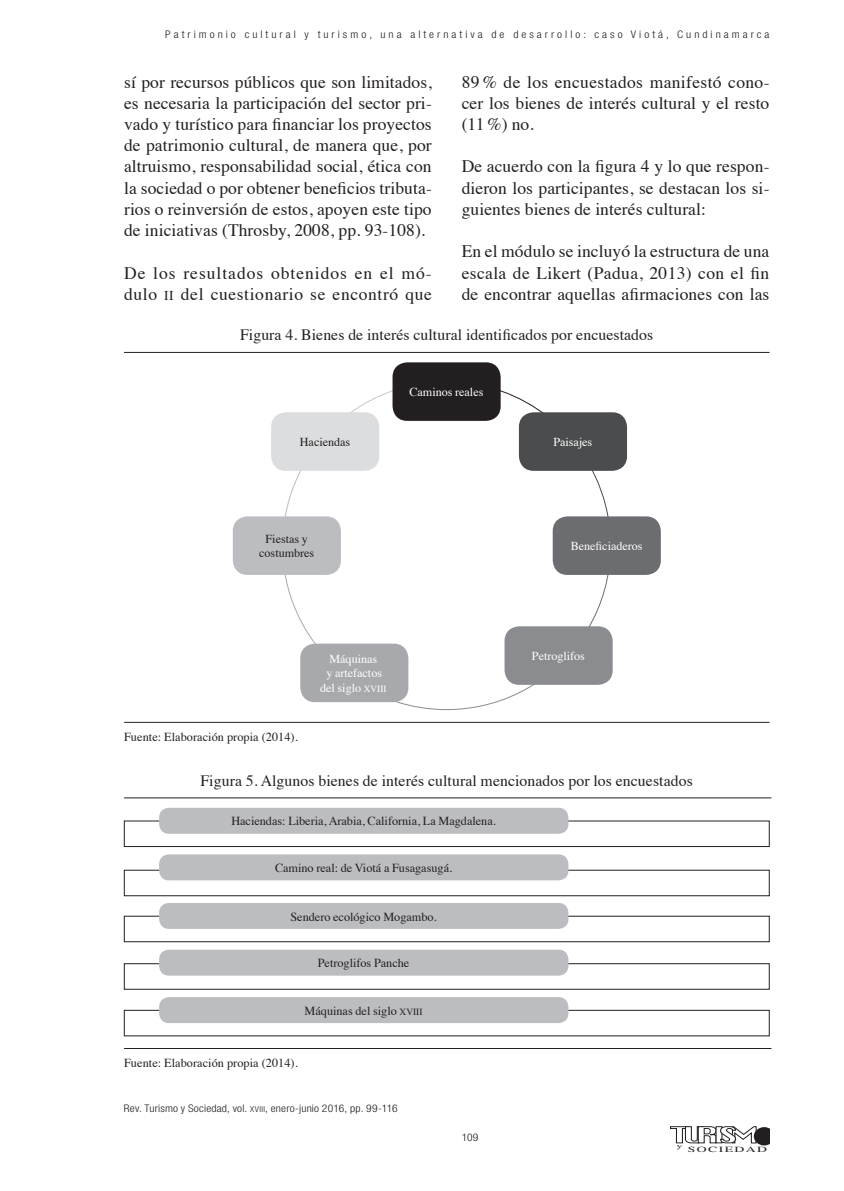
<style>
.page{position:relative;width:844px;height:1191px;background:#fff}
.page>*{position:absolute;margin:0;border:0;box-sizing:border-box;transform-origin:0 0}
.t1{font:17.5px/21.2px "Times";letter-spacing:.005em;color:#231f20;text-align:justify}
.t2{font:17.5px/21.2px "Times";letter-spacing:.035em;color:#231f20}
.t3{font:15.75px "Times";letter-spacing:.005em;color:#231f20}
.t4{font:12.25px "Times";color:#231f20}
.t5{font:12.08px/14.5px "Times";color:#fff;text-align:center}
.t6{font:12.08px/14.5px "Times";color:#231f20;text-align:center}
.t7{font:300 condensed 10.5px "Helvetica Neue";letter-spacing:.26em;color:#231f20;scale:1.1 1}
.t8{font:300 condensed 10.5px "Helvetica Neue";letter-spacing:.015em;color:#231f20;scale:1.1 1}
.t9{font:8.05px "Times";letter-spacing:.1em;color:#231f20;scale:1.73 1}
.t10{font:6.48px "Times";color:#231f20;scale:1.73 1}
.s1{font-size:13.47px}
.s2{font-size:9.28px}
.s3{font-size:9.45px}
.s4{font-size:8.05px}
</style>
<div class="page">
<svg style="left:670px;top:1126px;width:99px;height:19px"></svg>
<hr style="left:124px;top:352px;width:645px;height:1px;background:#231f20">
<hr style="left:124px;top:722px;width:645px;height:1px;background:#231f20">
<svg style="left:284px;top:381px;width:327px;height:329px"></svg>
<div style="left:392px;top:362px;width:108px;height:59px;background:#231f20;border-radius:15px"></div>
<div style="left:271px;top:412px;width:108px;height:59px;background:#dcdddf;border-radius:15px"></div>
<div style="left:233px;top:516px;width:108px;height:59px;background:#bcbdc0;border-radius:15px"></div>
<div style="left:300px;top:643px;width:108px;height:59px;background:#a8a9ad;border-radius:15px"></div>
<div style="left:519px;top:412px;width:108px;height:59px;background:#4b4c4d;border-radius:15px"></div>
<div style="left:552px;top:516px;width:108px;height:59px;background:#6c6d70;border-radius:15px"></div>
<div style="left:504px;top:626px;width:108px;height:59px;background:#8a8c8f;border-radius:15px"></div>
<hr style="left:124px;top:797px;width:647px;height:1px;background:#231f20">
<hr style="left:124px;top:1048px;width:647px;height:1px;background:#231f20">
<div style="left:124px;top:916px;width:645px;height:26px;border:1px solid #231f20"></div>
<div style="left:124px;top:870px;width:645px;height:26px;border:1px solid #231f20"></div>
<div style="left:159px;top:807px;width:409px;height:26px;background:#bcbdc0;border-radius:10px"></div>
<div style="left:159px;top:854px;width:409px;height:26px;background:#bcbdc0;border-radius:10px"></div>
<div style="left:159px;top:949px;width:409px;height:26px;background:#bcbdc0;border-radius:10px"></div>
<div style="left:159px;top:903px;width:409px;height:26px;background:#bcbdc0;border-radius:10px"></div>
<div style="left:159px;top:997px;width:409px;height:26px;background:#bcbdc0;border-radius:10px"></div>
<p class="t7" style="left:165px;top:28px;width:551px">Patrimonio cultural y turismo, una alternativa de desarrollo: caso Viotá, Cundinamarca</p>
<p class="t1" style="left:124px;top:70px;width:309px">sí por recursos públicos que son limitados, es necesaria la participación del sector pri&shy;vado y turístico para financiar los proyectos de patrimonio cultural, de manera que, por altruismo, responsabilidad social, ética con la sociedad o por obtener beneficios tributa&shy;rios o reinversión de estos, apoyen este tipo de iniciativas (Throsby, 2008, pp. 93-108).</p>
<p class="t2" style="left:124px;top:260px;width:309px">De los resultados obtenidos en el mó&shy;dulo <span class="s1">II</span> del cuestionario se encontró que</p>
<p class="t1" style="left:461px;top:70px;width:309px">89 % de los encuestados manifestó cono&shy;cer los bienes de interés cultural y el resto (11%) no.</p>
<p class="t1" style="left:461px;top:154px;width:309px">De acuerdo con la figura 4 y lo que respon&shy;dieron los participantes, se destacan los si&shy;guientes bienes de interés cultural:</p>
<p class="t1" style="left:461px;top:239px;width:309px">En el módulo se incluyó la estructura de una escala de Likert (Padua, 2013) con el fin de encontrar aquellas afirmaciones con las</p>
<p class="t3" style="left:240px;top:320px;width:414px">Figura 4. Bienes de interés cultural identificados por encuestados</p>
<p class="t6" style="left:300px;top:434px;width:52px">Haciendas</p>
<p class="t6" style="left:259px;top:530px;width:57px">Fiestas y costumbres</p>
<p class="t5" style="left:409px;top:384px;width:75px">Caminos reales</p>
<p class="t5" style="left:320px;top:650px;width:68px">Máquinas<br>y artefactos del siglo <span class="s2">XVIII</span></p>
<p class="t5" style="left:553px;top:434px;width:40px">Paisajes</p>
<p class="t5" style="left:570px;top:538px;width:73px">Beneficiaderos</p>
<p class="t5" style="left:532px;top:648px;width:54px">Petroglifos</p>
<p class="t4" style="left:124px;top:725px;width:175px">Fuente: Elaboración propia (2014).</p>
<p class="t3" style="left:200px;top:765px;width:493px">Figura 5. Algunos bienes de interés cultural mencionados por los encuestados</p>
<p class="t4" style="left:231px;top:810px;width:266px">Haciendas: Liberia, Arabia, California, La Magdalena.</p>
<p class="t4" style="left:275px;top:856px;width:179px">Camino real: de Viotá a Fusagasugá.</p>
<p class="t4" style="left:290px;top:905px;width:148px">Sendero ecológico Mogambo.</p>
<p class="t4" style="left:318px;top:951px;width:93px">Petroglifos Panche</p>
<p class="t4" style="left:304px;top:999px;width:119px">Máquinas del siglo <span class="s3">XVIII</span></p>
<p class="t4" style="left:124px;top:1051px;width:175px">Fuente: Elaboración propia (2014).</p>
<p class="t8" style="left:124px;top:1102px;width:250px">Rev. Turismo y Sociedad, vol. <span class="s4">xviii</span>, enero-junio 2016, pp. 99-116</p>
<p class="t7" style="left:461px;top:1131px;width:17px">109</p>
<p class="t10" style="left:676px;top:1140px;width:5px">y</p>
<p class="t9" style="left:687px;top:1142px;width:47px">SOCIEDAD</p>
</div>
